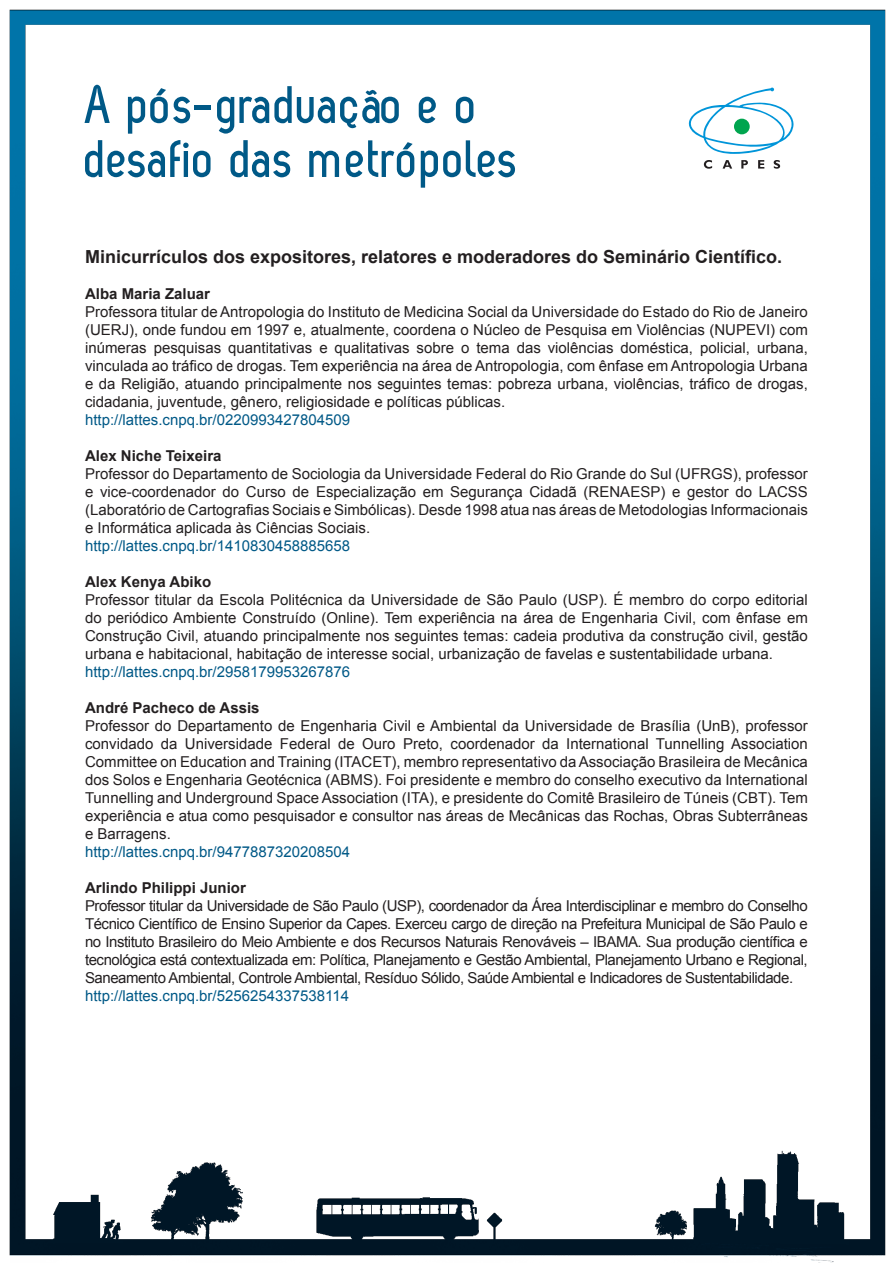
<style>
.page{position:relative;width:893px;height:1263px;background:#fff}
.page>*{position:absolute;margin:0;border:0;box-sizing:border-box;transform-origin:0 0}
.t1{font:700 54px/54px "Zag";color:#005987}
.t2{font:700 18px "Arial";color:#231f20}
.t3{font:15px/18px "Arial";color:#231f20;text-align:justify}
.t4{font:15px "Arial";color:#005987}
.t5{font:700 15px "Arial";color:#231f20}
</style>
<div class="page">
<img style="left:9px;top:9px;width:877px;height:1254px">
<svg style="left:704px;top:160px;width:8px;height:9px"></svg>
<svg style="left:723px;top:160px;width:9px;height:9px"></svg>
<svg style="left:741px;top:160px;width:7px;height:9px"></svg>
<svg style="left:758px;top:160px;width:6px;height:9px"></svg>
<svg style="left:774px;top:160px;width:6px;height:9px"></svg>
<svg style="left:687px;top:88px;width:107px;height:66px"></svg>
<div style="left:734px;top:119px;width:16px;height:15px;background:#00a54f;border-radius:50%"></div>
<h1 class="t1" style="left:85px;top:77px;width:436px">A pós-graduação e o desafio das metrópoles</h1>
<p class="t2" style="left:85px;top:245px;width:699px">Minicurrículos dos expositores, relatores e moderadores do Seminário Científico.</p>
<p class="t5" style="left:85px;top:284px;width:127px">Alba Maria Zaluar</p>
<p class="t3" style="left:85px;top:303px;width:724px">Professora titular de Antropologia do Instituto de Medicina Social da Universidade do Estado do Rio de Janeiro (UERJ), onde fundou em 1997 e, atualmente, coordena o Núcleo de Pesquisa em Violências (NUPEVI) com inúmeras pesquisas quantitativas e qualitativas sobre o tema das violências doméstica, policial, urbana, vinculada ao tráfico de drogas. Tem experiência na área de Antropologia, com ênfase em Antropologia Urbana e da Religião, atuando principalmente nos seguintes temas: pobreza urbana, violências, tráfico de drogas, cidadania, juventude, gênero, religiosidade e políticas públicas.</p>
<p class="t4" style="left:85px;top:410px;width:267px">http://lattes.cnpq.br/0220993427804509</p>
<p class="t5" style="left:85px;top:446px;width:138px">Alex Niche Teixeira</p>
<p class="t3" style="left:85px;top:465px;width:724px">Professor do Departamento de Sociologia da Universidade Federal do Rio Grande do Sul (UFRGS), professor e vice-coordenador do Curso de Especialização em Segurança Cidadã (RENAESP) e gestor do LACSS (Laboratório de Cartografias Sociais e Simbólicas). Desde 1998 atua nas áreas de Metodologias Informacionais e Informática aplicada às Ciências Sociais.</p>
<p class="t4" style="left:85px;top:536px;width:267px">http://lattes.cnpq.br/1410830458885658</p>
<p class="t5" style="left:85px;top:572px;width:128px">Alex Kenya Abiko</p>
<p class="t3" style="left:85px;top:591px;width:724px">Professor titular da Escola Politécnica da Universidade de São Paulo (USP). É membro do corpo editorial do periódico Ambiente Construído (Online). Tem experiência na área de Engenharia Civil, com ênfase em Construção Civil, atuando principalmente nos seguintes temas: cadeia produtiva da construção civil, gestão urbana e habitacional, habitação de interesse social, urbanização de favelas e sustentabilidade urbana.</p>
<p class="t4" style="left:85px;top:662px;width:267px">http://lattes.cnpq.br/2958179953267876</p>
<p class="t5" style="left:85px;top:698px;width:176px">André Pacheco de Assis</p>
<p class="t3" style="left:85px;top:717px;width:724px">Professor do Departamento de Engenharia Civil e Ambiental da Universidade de Brasília (UnB), professor convidado da Universidade Federal de Ouro Preto, coordenador da International Tunnelling Association Committee on Education and Training (ITACET), membro representativo da Associação Brasileira de Mecânica dos Solos e Engenharia Geotécnica (ABMS). Foi presidente e membro do conselho executivo da International Tunnelling and Underground Space Association (ITA), e presidente do Comitê Brasileiro de Túneis (CBT). Tem experiência e atua como pesquisador e consultor nas áreas de Mecânicas das Rochas, Obras Subterrâneas e Barragens.</p>
<p class="t4" style="left:85px;top:842px;width:267px">http://lattes.cnpq.br/9477887320208504</p>
<p class="t5" style="left:85px;top:878px;width:162px">Arlindo Philippi Junior</p>
<p class="t3" style="left:85px;top:897px;width:724px">Professor titular da Universidade de São Paulo (USP), coordenador da Área Interdisciplinar e membro do Conselho Técnico Científico de Ensino Superior da Capes. Exerceu cargo de direção na Prefeitura Municipal de São Paulo e no Instituto Brasileiro do Meio Ambiente e dos Recursos Naturais Renováveis – IBAMA. Sua produção científica e tecnológica está contextualizada em: Política, Planejamento e Gestão Ambiental, Planejamento Urbano e Regional, Saneamento Ambiental, Controle Ambiental, Resíduo Sólido, Saúde Ambiental e Indicadores de Sustentabilidade.</p>
<p class="t4" style="left:85px;top:986px;width:266px">http://lattes.cnpq.br/5256254337538114</p>
</div>
